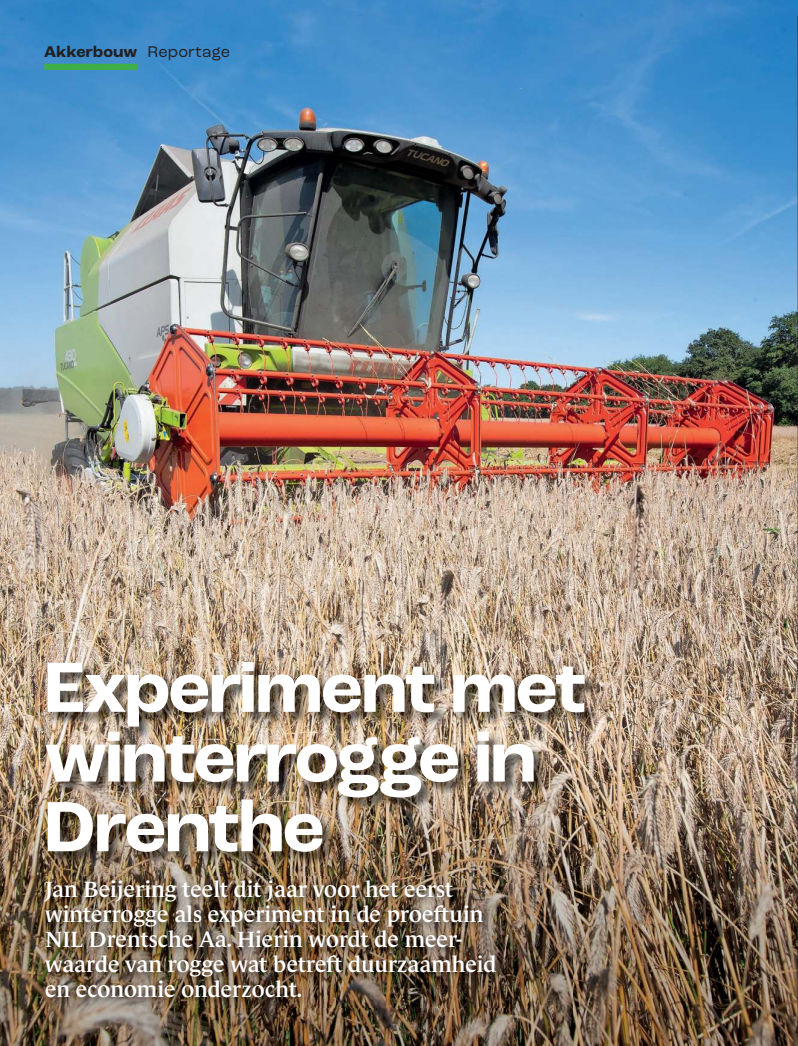
<style>
.page{position:relative;width:798px;height:1046px;background:#fff}
.page>*{position:absolute;margin:0;border:0;box-sizing:border-box;transform-origin:0 0}
.t1{font:700 74.62px/69.6px "Roc Grotesk";letter-spacing:-.025em;color:#fff}
.t2{font:600 22.5px/25px "Le Monde Journal Std";color:#fff}
.t3{font:700 16.25px "Roc Grotesk";letter-spacing:.01em;color:#221f1f}
.s1{font-weight:400}
</style>
<div class="page">
<img style="left:0;top:0;width:797px;height:754px">
<img style="left:0;top:754px;width:79px;height:291px">
<img style="left:574px;top:754px;width:223px;height:291px">
<img style="left:79px;top:865px;width:495px;height:18px">
<img style="left:484px;top:883px;width:90px;height:162px">
<img style="left:79px;top:1007px;width:405px;height:38px">
<hr style="left:797px;top:16px;width:1px;height:1020px;background:#221f1f">
<div style="left:44px;top:64px;width:93px;height:6px;background:#3fad48"></div>
<img style="left:42px;top:876px;width:463px;height:131px">
<img style="left:46px;top:661px;width:552px;height:204px">
<p class="t3" style="left:44px;top:45px;width:187px">Akkerbouw <span class="s1">Reportage</span></p>
<h1 class="t1" style="left:44px;top:659px;width:543px">Experiment met winterrogge in<br>Drenthe</h1>
<p class="t2" style="left:45px;top:877px;width:453px">Jan Beijering teelt dit jaar voor het eerst winterrogge als experiment in de proeftuin NIL Drentsche Aa. Hierin wordt de meer&shy;waarde van rogge wat betreft duurzaamheid en economie onderzocht.</p>
</div>
